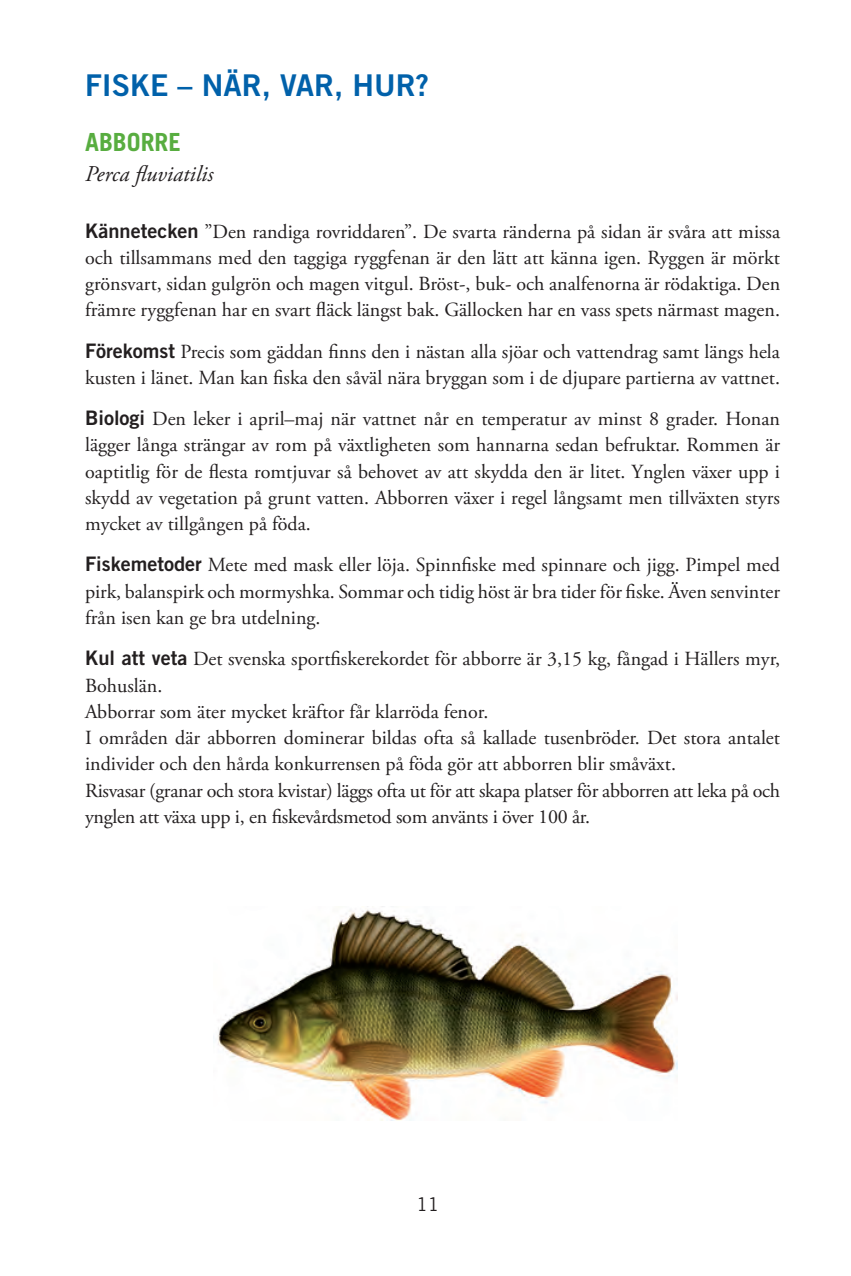
<style>
.page{position:relative;width:851px;height:1276px;background:#fff}
.page>*{position:absolute;margin:0;border:0;box-sizing:border-box;transform-origin:0 0}
.t1{font:30px "Trade Gothic Bold Two";color:#0161aa}
.t2{font:700 25px "Trade Gothic";color:#58ad40}
.t3{font:italic 22.5px "Adobe Garamond Pro";color:#231f20}
.t4{font:20px/26.2px "Adobe Garamond Pro";color:#231f20;text-align:justify}
.t5{font:18.75px "Trade Gothic";color:#231f20}
.s1{font-family:"Trade Gothic Bold Two"}
</style>
<div class="page">
<img style="left:218px;top:909px;width:459px;height:211px">
<h1 class="t1" style="left:85px;top:67px;width:345px">fiske – när, var, hur?</h1>
<p class="t2" style="left:85px;top:127px;width:97px">ABBORRE</p>
<p class="t3" style="left:85px;top:161px;width:130px">Perca fluviatilis</p>
<p class="t4" style="left:85px;top:219px;width:696px"><span class="s1">Kännetecken</span> ”Den randiga rovriddaren”. De svarta ränderna på sidan är svåra att missa och tillsammans med den taggiga ryggfenan är den lätt att känna igen. Ryggen är mörkt grönsvart, sidan gulgrön och magen vitgul. Bröst-, buk- och analfenorna är rödaktiga. Den främre ryggfenan har en svart fläck längst bak. Gällocken har en vass spets närmast magen.</p>
<p class="t4" style="left:85px;top:339px;width:696px"><span class="s1">Förekomst</span> Precis som gäddan finns den i nästan alla sjöar och vattendrag samt längs hela kusten i länet. Man kan fiska den såväl nära bryggan som i de djupare partierna av vattnet.</p>
<p class="t4" style="left:85px;top:406px;width:696px"><span class="s1">Biologi</span> Den leker i april–maj när vattnet når en temperatur av minst 8 grader. Honan lägger långa strängar av rom på växtligheten som hannarna sedan befruktar. Rommen är oaptitlig för de flesta romtjuvar så behovet av att skydda den är litet. Ynglen växer upp i skydd av vegetation på grunt vatten. Abborren växer i regel långsamt men tillväxten styrs mycket av tillgången på föda.</p>
<p class="t4" style="left:85px;top:553px;width:696px"><span class="s1">Fiskemetoder</span> Mete med mask eller löja. Spinnfiske med spinnare och jigg. Pimpel med pirk, balanspirk och mormyshka. Sommar och tidig höst är bra tider för fiske. Även senvinter från isen kan ge bra utdelning.</p>
<p class="t4" style="left:85px;top:646px;width:696px;text-align:left"><span class="s1">Kul att veta</span> Det svenska sportfiskerekordet för abborre är 3,15 kg, fångad i Hällers myr, Bohuslän.<br>Abborrar som äter mycket kräftor får klarröda fenor.<br>I områden där abborren dominerar bildas ofta så kallade tusenbröder. Det stora antalet individer och den hårda konkurrensen på föda gör att abborren blir småväxt.<br>Risvasar (granar och stora kvistar) läggs ofta ut för att skapa platser för abborren att leka på och ynglen att växa upp i, en fiskevårdsmetod som använts i över 100 år.</p>
<p class="t5" style="left:416px;top:1193px;width:24px">11</p>
</div>
